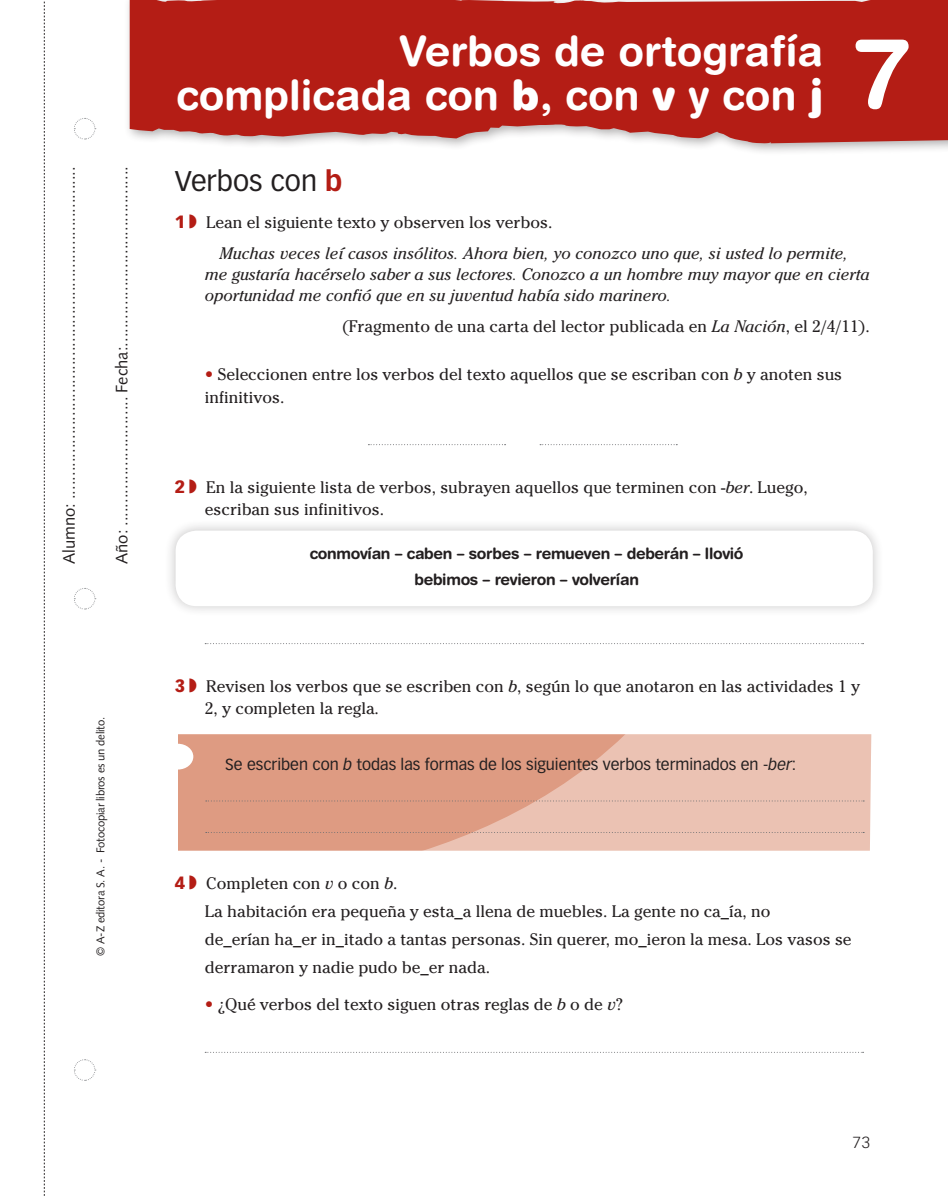
<style>
.page{position:relative;width:948px;height:1196px;background:#fff}
.page>*{position:absolute;margin:0;border:0;box-sizing:border-box;transform-origin:0 0}
.t1{font:700 98px "Helvetica Rounded LT Std";color:#fff}
.t2{font:700 42px/43.8px "Helvetica Rounded LT Std";color:#fff;text-align:right}
.t3{font:28px "Vectora LT Std";color:#231f20}
.t4{font:16.62px/22.8px "Cheltenham Std";color:#231f20}
.t5{font:italic 16.62px/31px "Cheltenham Std";color:#231f20}
.t6{font:16.62px "Syntax LT Std";color:#231f20}
.t7{font:700 15.75px/26.2px "Helvetica Rounded LT Std";letter-spacing:-.02em;color:#231f20;text-align:center}
.t8{font:15.75px "Vectora LT Std";color:#231f20}
.t9{font:300 15.75px "Vectora LT Std";color:#231f20}
.t10{font:11.38px "Syntax LT Std";letter-spacing:-.02em;color:#231f20}
.s1{font-weight:900}
.s2{font-weight:700;color:#b41d15}
.s3{font-family:"Vectora LT Std";font-weight:900;font-style:normal;font-size:17.5px;color:#b41d15}
.s4{font-style:normal}
.s5{font-style:italic}
.s6{color:#b41d15}
.s7{font-family:"Vectora LT Std";font-weight:900;font-size:17.5px;color:#b41d15}
</style>
<div class="page">
<svg style="left:130px;top:0;width:818px;height:152px;background:#ba352e"></svg>
<svg style="left:74px;top:588px;width:22px;height:22px"></svg>
<svg style="left:74px;top:118px;width:22px;height:22px"></svg>
<svg style="left:74px;top:1059px;width:22px;height:22px"></svg>
<svg style="left:44px;top:1px;width:1px;height:1195px"></svg>
<svg style="left:368px;top:444px;width:137px;height:1px"></svg>
<svg style="left:540px;top:444px;width:137px;height:1px"></svg>
<svg style="left:205px;top:643px;width:658px;height:1px"></svg>
<svg style="left:205px;top:1052px;width:658px;height:1px"></svg>
<div style="left:164px;top:519px;width:720px;height:98px;background:#231f20;opacity:.25"></div>
<div style="left:176px;top:531px;width:697px;height:75px;background:#fff;border-radius:21px"></div>
<svg style="left:178px;top:735px;width:693px;height:116px;background:#e4ae99"></svg>
<svg style="left:206px;top:800px;width:658px;height:1px"></svg>
<svg style="left:206px;top:832px;width:658px;height:1px"></svg>
<svg style="left:943px;top:0;width:5px;height:4px"></svg>
<p class="t6" style="left:59px;top:564px;width:399px;rotate:-90deg">Alumno: ........................................................................</p>
<p class="t6" style="left:112px;top:564px;width:399px;rotate:-90deg">Año: ............................ Fecha:.......................................</p>
<p class="t10" style="left:94px;top:956px;width:241px;rotate:-90deg">© A-Z editora S. A. - Fotocopiar libros es un delito.</p>
<h2 class="t2" style="left:176px;top:28px;width:648px">Verbos de ortografía complicada con <span class="s1">b</span>, con <span class="s1">v</span> y con <span class="s1">j</span></h2>
<h1 class="t1" style="left:854px;top:14px;width:58px">7</h1>
<h3 class="t3" style="left:175px;top:164px;width:169px">Verbos con <span class="s2">b</span></h3>
<p class="t5" style="left:220px;top:207px;width:629px;text-indent:-45px"><span class="s3">1</span> <span class="s4">Lean el siguiente texto y observen los verbos.<br></span>Muchas veces leí casos insólitos. Ahora bien, yo conozco uno que, si usted lo permite,</p>
<p class="t5" style="left:205px;top:264px;width:666px;line-height:21px">me gustaría hacérselo saber a sus lectores. Conozco a un hombre muy mayor que en cierta oportunidad me confió que en su juventud había sido marinero.</p>
<p class="t4" style="left:342px;top:315px;width:529px">(Fragmento de una carta del lector publicada en <span class="s5">La Nación</span>, el 2/4/11).</p>
<p class="t4" style="left:205px;top:363px;width:639px"><span class="s6">•</span> Seleccionen entre los verbos del texto aquellos que se escriban con <span class="s5">b</span> y anoten sus infinitivos.</p>
<p class="t4" style="left:205px;top:476px;width:604px;text-indent:-30px"><span class="s7">2</span> En la siguiente lista de verbos, subrayen aquellos que terminen con -<span class="s5">ber</span>. Luego, escriban sus infinitivos.</p>
<p class="t7" style="left:310px;top:540px;width:435px">conmovían – caben – sorbes – remueven – deberán – llovió bebimos – revieron – volverían</p>
<p class="t4" style="left:205px;top:675px;width:657px;text-indent:-30px"><span class="s7">3</span> Revisen los verbos que se escriben con <span class="s5">b</span>, según lo que anotaron en las actividades 1 y<br>2, y completen la regla.</p>
<p class="t8" style="left:225px;top:755px;width:572px">Se escriben con <span class="s5">b</span> todas las formas de los siguientes verbos terminados en -<span class="s5">ber</span>:</p>
<p class="t4" style="left:205px;top:869px;width:648px;line-height:28px;text-indent:-30px"><span class="s7">4</span> Completen con <span class="s5">v</span> o con <span class="s5">b</span>.<br>La habitación era pequeña y esta_a llena de muebles. La gente no ca_ía, no<br>de_erían ha_er in_itado a tantas personas. Sin querer, mo_ieron la mesa. Los vasos se derramaron y nadie pudo be_er nada.</p>
<p class="t4" style="left:205px;top:993px;width:420px"><span class="s6">•</span> ¿Qué verbos del texto siguen otras reglas de <span class="s5">b</span> o de <span class="s5">v</span>?</p>
<p class="t9" style="left:852px;top:1133px;width:19px">73</p>
</div>
